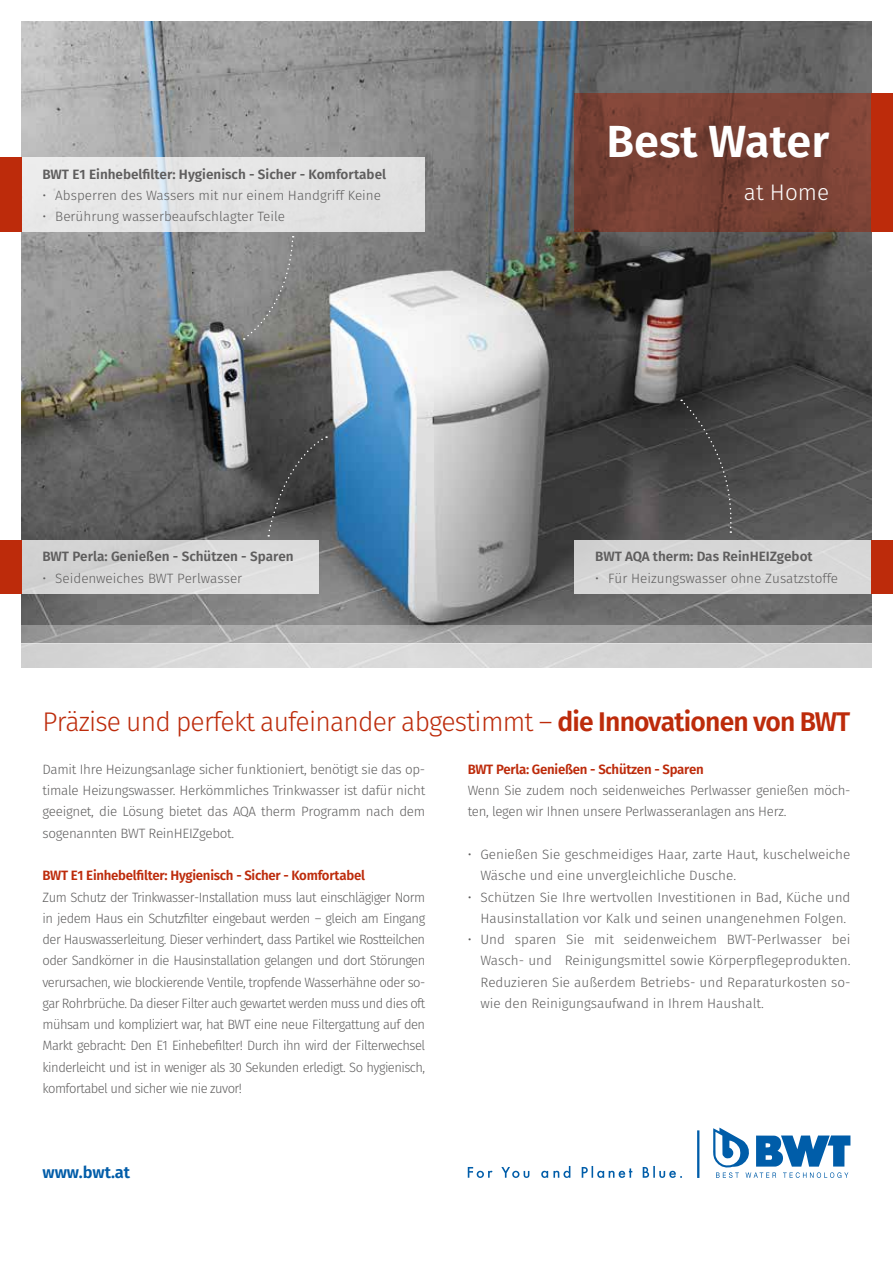
<style>
.page{position:relative;width:893px;height:1263px;background:#fff}
.page>*{position:absolute;margin:0;border:0;box-sizing:border-box;transform-origin:0 0}
.t1{font:600 45px "Fira Sans";color:#fff}
.t2{font:300 27px "Fira Sans";letter-spacing:-.03em;color:#bd2b0b}
.t3{font:300 22.5px "Fira Sans";color:#fff}
.t4{font:600 16.5px "Fira Sans";color:#005ca8}
.t5{font:300 13.5px/21.3px "Fira Sans";color:#5f5e5e;text-align:justify}
.t6{font:300 13.5px/21.3px "Fira Sans";color:#5f5e5e;text-align:justify;scale:.96 1}
.t7{font:600 13.5px "Fira Sans";color:#5f5e5e}
.t8{font:300 13.5px/21.3px "Fira Sans";letter-spacing:-.02em;color:#5f5e5e}
.t9{font:600 13.5px "Fira Sans";letter-spacing:-.02em;color:#bd2b0b}
.s1{font-weight:600}
</style>
<div class="page">
<img style="left:21px;top:21px;width:851px;height:604px">
<div style="left:0;top:643px;width:893px;height:25px;background:#d7d7d7"></div>
<svg style="left:21px;top:625px;width:851px;height:18px;background:#a0a0a0"></svg>
<svg style="left:574px;top:94px;width:298px;height:138px;background:#794134"></svg>
<div style="left:21px;top:157px;width:404px;height:75px;background:#e4e4e5"></div>
<div style="left:21px;top:540px;width:298px;height:53px;background:linear-gradient(to right,#d1d1d1,#e1e1e1)"></div>
<div style="left:574px;top:540px;width:298px;height:53px;background:#d7d7d7"></div>
<div style="left:872px;top:94px;width:21px;height:138px;background:#bd2b0b"></div>
<div style="left:0;top:157px;width:21px;height:75px;background:#bd2b0b"></div>
<div style="left:0;top:540px;width:21px;height:53px;background:#bd2b0b"></div>
<div style="left:872px;top:540px;width:21px;height:53px;background:#bd2b0b"></div>
<svg style="left:713px;top:1127px;width:137px;height:51px"></svg>
<hr style="left:697px;top:1130px;width:2px;height:48px;background:#005da9">
<svg style="left:468px;top:1166px;width:214px;height:12px"></svg>
<svg style="left:243px;top:236px;width:51px;height:104px;background:#8a8a89"></svg>
<svg style="left:681px;top:400px;width:54px;height:133px;background:#474747"></svg>
<svg style="left:267px;top:436px;width:60px;height:100px;background:#464646"></svg>
<p class="t7" style="left:43px;top:163px;width:345px">BWT E1 Einhebelfilter: Hygienisch - Sicher - Komfortabel</p>
<p class="t5" style="left:43px;top:184px;width:340px">• Absperren des Wassers mit nur einem Handgriff Keine</p>
<p class="t5" style="left:43px;top:206px;width:244px">• Berührung wasserbeaufschlagter Teile</p>
<p class="t7" style="left:43px;top:545px;width:253px">BWT Perla: Genießen - Schützen - Sparen</p>
<p class="t5" style="left:43px;top:567px;width:201px">• Seidenweiches BWT Perlwasser</p>
<h1 class="t1" style="left:606px;top:105px;width:224px">Best Water</h1>
<h3 class="t3" style="left:744px;top:176px;width:87px">at Home</h3>
<p class="t7" style="left:595px;top:545px;width:219px">BWT AQA therm: Das ReinHEIZgebot</p>
<p class="t5" style="left:595px;top:567px;width:244px">• Für Heizungswasser ohne Zusatzstoffe</p>
<h2 class="t2" style="left:43px;top:703px;width:809px">Präzise und perfekt aufeinander abgestimmt – <span class="s1">die Innovationen von BWT</span></h2>
<p class="t5" style="left:43px;top:758px;width:384px">Damit Ihre Heizungsanlage sicher funktioniert, benötigt sie das op&shy;timale Heizungswasser. Herkömmliches Trinkwasser ist dafür nicht geeignet, die Lösung bietet das AQA therm Programm nach dem sogenannten BWT ReinHEIZgebot.</p>
<p class="t9" style="left:43px;top:864px;width:324px">BWT E1 Einhebelfilter: Hygienisch - Sicher - Komfortabel</p>
<p class="t6" style="left:43px;top:886px;width:400px">Zum Schutz der Trinkwasser-Installation muss laut einschlägiger Norm in jedem Haus ein Schutzfilter eingebaut werden – gleich am Eingang der Hauswasserleitung. Dieser verhindert, dass Partikel wie Rostteilchen oder Sandkörner in die Hausinstallation gelangen und dort Störungen verursachen, wie blockierende Ventile, tropfende Wasserhähne oder so&shy;gar Rohrbrüche. Da dieser Filter auch gewartet werden muss und dies oft mühsam und kompliziert war, hat BWT eine neue Filtergattung auf den Markt gebracht: Den E1 Einhebefilter! Durch ihn wird der Filterwechsel kinderleicht und ist in weniger als 30 Sekunden erledigt. So hygienisch, komfortabel und sicher wie nie zuvor!</p>
<p class="t4" style="left:43px;top:1158px;width:89px">www.bwt.at</p>
<p class="t9" style="left:468px;top:758px;width:238px">BWT Perla: Genießen - Schützen - Sparen</p>
<p class="t8" style="left:468px;top:780px;width:384px">Wenn Sie zudem noch seidenweiches Perlwasser genießen möch&shy;ten, legen wir Ihnen unsere Perlwasseranlagen ans Herz.</p>
<p class="t5" style="left:480px;top:843px;width:371px;text-indent:-13px">• Genießen Sie geschmeidiges Haar, zarte Haut, kuschelweiche<br>Wäsche und eine unvergleichliche Dusche.</p>
<p class="t5" style="left:480px;top:886px;width:371px;text-indent:-13px">• Schützen Sie Ihre wertvollen Investitionen in Bad, Küche und<br>Hausinstallation vor Kalk und seinen unangenehmen Folgen.</p>
<p class="t5" style="left:480px;top:929px;width:371px;text-indent:-13px">• Und sparen Sie mit seidenweichem BWT-Perlwasser bei Wasch- und Reinigungsmittel sowie Körperpflegeprodukten.<br>Reduzieren Sie außerdem Betriebs- und Reparaturkosten so&shy;wie den Reinigungsaufwand in Ihrem Haushalt.</p>
</div>
